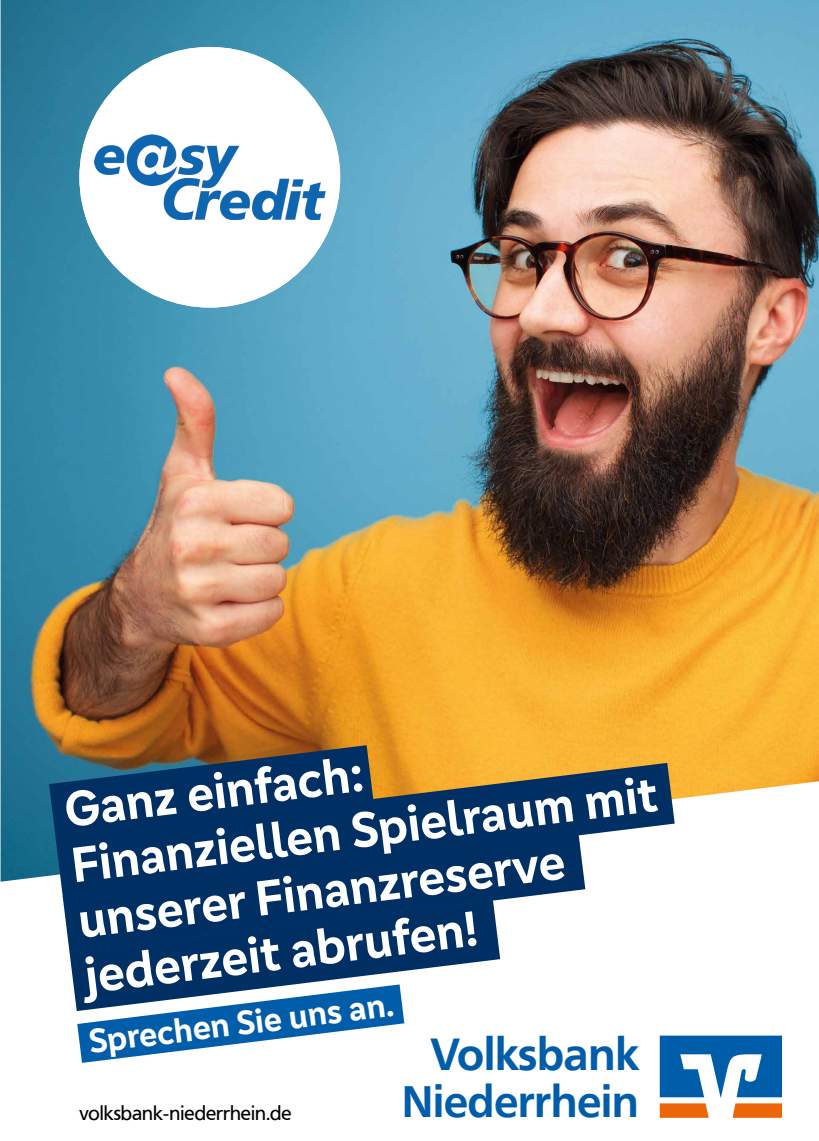
<style>
.page{position:relative;width:819px;height:1141px;background:#fff}
.page>*{position:absolute;margin:0;border:0;box-sizing:border-box;transform-origin:0 0}
.t1{font:700 51.27px/55.8px "Genos GFG";color:#fff}
.t2{font:700 44.62px "Frutiger VR";color:#005da9}
.t3{font:700 43.75px "Frutiger VR";color:#005da9}
.t4{font:700 34.65px "Genos GFG";color:#fff}
.t5{font:19.43px "Frutiger VR";color:#000}
</style>
<div class="page">
<img style="left:1px;top:0;width:818px;height:781px">
<svg style="left:0;top:781px;width:819px;height:255px"></svg>
<svg style="left:659px;top:1036px;width:123px;height:82px"></svg>
<svg style="left:69px;top:952px;width:431px;height:59px;fill:#003063"></svg>
<svg style="left:63px;top:899px;width:522px;height:53px;fill:#003063"></svg>
<svg style="left:49px;top:745px;width:324px;height:95px;background:#665039"></svg>
<svg style="left:56px;top:763px;width:618px;height:136px;background:#254a6c"></svg>
<svg style="left:77px;top:984px;width:327px;height:79px"></svg>
<div style="left:79px;top:47px;width:261px;height:261px;background:#fff;border-radius:50%"></div>
<img style="left:94px;top:135px;width:231px;height:85px">
<p class="t1" style="left:61px;top:783px;width:591px;rotate:-7deg">Ganz einfach:<br>Finanziellen Spielraum mit unserer Finanzreserve jederzeit abrufen!</p>
<p class="t4" style="left:86px;top:1021px;width:308px;rotate:-7deg">Sprechen Sie uns an.</p>
<p class="t2" style="left:431px;top:1028px;width:209px">Volksbank</p>
<p class="t3" style="left:402px;top:1075px;width:238px">Niederrhein</p>
<p class="t5" style="left:80px;top:1102px;width:213px">volksbank-niederrhein.de</p>
</div>
